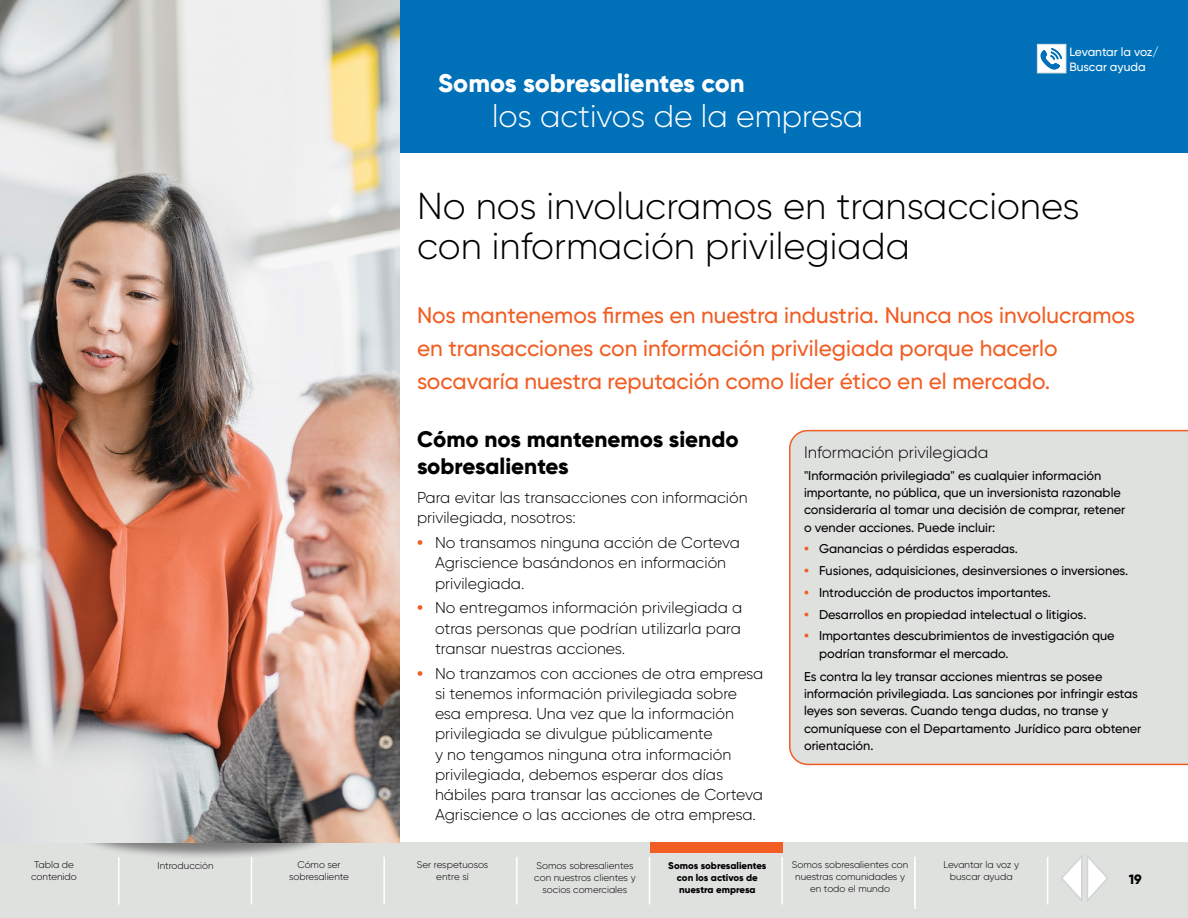
<style>
.page{position:relative;width:1188px;height:918px;background:#fff}
.page>*{position:absolute;margin:0;border:0;box-sizing:border-box;transform-origin:0 0}
.ch_ttl{font:300 37.5px/40.5px "Gilroy";color:#000}
.sec_ttl_2{font:300 31.5px "Gilroy";color:#fff}
.sect_ttl_f{font:800 25.5px "Gilroy";color:#fff}
.op_tx_orange{font:500 22.5px/33px "Gilroy";color:#f15d22}
.ha{font:800 22.5px/27px "Gilroy";color:#000}
.sb_title{font:300 16.5px "Gilroy";color:#000}
.orange_bullet{font:300 15.75px/20.2px "Gilroy";color:#000}
.tx{font:300 15.75px/20.2px "Gilroy";color:#000}
.t1{font:800 13.5px "Gilroy";color:#000}
.sidebar_bullet_orang{font:500 12.75px/17.2px "Gilroy";color:#000}
.sidebar_tx_space{font:500 12.75px/17.2px "Gilroy";color:#000}
.sidebar_tx{font:500 12.75px/17.2px "Gilroy";color:#000}
.t2{font:500 12px "Gilroy";letter-spacing:-.02em;color:#fff}
.t3{font:500 12px "Gilroy";color:#fff}
.Nav_bar_reg{font:300 9.75px/12px "Gilroy";color:#000;text-align:center}
.Nav_bar_bold{font:800 9.75px/12px "Gilroy";color:#000;text-align:center}
.Nav_bar_bold-2{font:300 9.75px "Gilroy";color:#000}
.s1{font-weight:800;color:#f15d22}
</style>
<div class="page">
<div style="left:0;top:842px;width:1188px;height:76px;background:#dfe1df"></div>
<hr style="left:118px;top:857px;width:2px;height:47px;background:#fff">
<hr style="left:914px;top:857px;width:2px;height:47px;background:#fff">
<hr style="left:781px;top:857px;width:2px;height:47px;background:#fff">
<hr style="left:649px;top:857px;width:1px;height:47px;background:#fff">
<hr style="left:516px;top:857px;width:2px;height:47px;background:#fff">
<hr style="left:383px;top:857px;width:2px;height:47px;background:#fff">
<hr style="left:251px;top:857px;width:1px;height:47px;background:#fff">
<hr style="left:1047px;top:857px;width:1px;height:47px;background:#fff">
<svg style="left:1061px;top:855px;width:47px;height:46px"></svg>
<div style="left:0;top:0;width:1188px;height:153px;background:#0071b9"></div>
<div style="left:75px;top:802px;width:260px;height:58px;background:#000;opacity:.45"></div>
<img style="left:0;top:0;width:400px;height:843px">
<div style="left:650px;top:842px;width:133px;height:11px;background:#f15d22"></div>
<div style="left:789px;top:430px;width:399px;height:335px;background:#dfe1df"></div>
<hr style="left:914px;top:861px;width:2px;height:48px;background:#fff">
<div style="left:1037px;top:44px;width:29px;height:29px;background:#fff;border:1px solid #dfe1df"></div>
<svg style="left:1041px;top:48px;width:21px;height:21px"></svg>
<p class="sect_ttl_f" style="left:438px;top:67px;width:308px">Somos sobresalientes con</p>
<p class="sec_ttl_2" style="left:492px;top:97px;width:373px">los activos de la empresa</p>
<p class="t2" style="left:1069px;top:44px;width:91px">Levantar la voz/</p>
<p class="t3" style="left:1069px;top:59px;width:78px">Buscar ayuda</p>
<p class="ch_ttl" style="left:417px;top:185px;width:664px">No nos involucramos en transacciones con información privilegiada</p>
<p class="op_tx_orange" style="left:417px;top:298px;width:720px">Nos mantenemos firmes en nuestra industria. Nunca nos involucramos en transacciones con información privilegiada porque hacerlo socavaría nuestra reputación como líder ético en el mercado.</p>
<p class="ha" style="left:417px;top:426px;width:323px">Cómo nos mantenemos siendo sobresalientes</p>
<p class="tx" style="left:417px;top:487px;width:332px">Para evitar las transacciones con información privilegiada, nosotros:</p>
<p class="orange_bullet" style="left:435px;top:532px;width:307px;text-indent:-18px"><span class="s1">•</span> No transamos ninguna acción de Corteva<br>Agriscience basándonos en información privilegiada.</p>
<p class="orange_bullet" style="left:435px;top:598px;width:309px;text-align:justify;text-indent:-18px"><span class="s1">•</span> No entregamos información privilegiada a otras personas que podrían utilizarla para transar nuestras acciones.</p>
<p class="orange_bullet" style="left:435px;top:663px;width:330px;text-indent:-18px"><span class="s1">•</span> No tranzamos con acciones de otra empresa si tenemos información privilegiada sobre esa empresa. Una vez que la información privilegiada se divulgue públicamente<br>y no tengamos ninguna otra información privilegiada, debemos esperar dos días hábiles para transar las acciones de Corteva Agriscience o las acciones de otra empresa.</p>
<p class="sb_title" style="left:804px;top:442px;width:186px">Información privilegiada</p>
<p class="sidebar_tx" style="left:804px;top:467px;width:323px">"Información privilegiada" es cualquier información importante, no pública, que un inversionista razonable consideraría al tomar una decisión de comprar, retener o vender acciones. Puede incluir:</p>
<p class="sidebar_bullet_orang" style="left:804px;top:540px;width:216px"><span class="s1">•</span> Ganancias o pérdidas esperadas.</p>
<p class="sidebar_bullet_orang" style="left:804px;top:562px;width:326px"><span class="s1">•</span> Fusiones, adquisiciones, desinversiones o inversiones.</p>
<p class="sidebar_bullet_orang" style="left:804px;top:584px;width:248px"><span class="s1">•</span> Introducción de productos importantes.</p>
<p class="sidebar_bullet_orang" style="left:804px;top:605px;width:284px"><span class="s1">•</span> Desarrollos en propiedad intelectual o litigios.</p>
<p class="sidebar_bullet_orang" style="left:819px;top:627px;width:297px;text-indent:-15px"><span class="s1">•</span> Importantes descubrimientos de investigación que podrían transformar el mercado.</p>
<p class="sidebar_tx_space" style="left:804px;top:668px;width:339px">Es contra la ley transar acciones mientras se posee información privilegiada. Las sanciones por infringir estas leyes son severas. Cuando tenga dudas, no transe y comuníquese con el Departamento Jurídico para obtener orientación.</p>
<p class="Nav_bar_reg" style="left:31px;top:859px;width:47px">Tabla de contenido</p>
<p class="Nav_bar_reg" style="left:289px;top:859px;width:61px">Cómo ser sobresaliente</p>
<p class="Nav_bar_reg" style="left:943px;top:859px;width:77px">Levantar la voz y buscar ayuda</p>
<p class="Nav_bar_reg" style="left:417px;top:859px;width:73px">Ser respetuosos entre sí</p>
<p class="Nav_bar_reg" style="left:534px;top:859px;width:103px">Somos sobresalientes con nuestros clientes y socios comerciales</p>
<p class="Nav_bar_bold" style="left:668px;top:859px;width:100px">Somos sobresalientes con los activos de nuestra empresa</p>
<p class="Nav_bar_reg" style="left:792px;top:859px;width:118px">Somos sobresalientes con nuestras comunidades y en todo el mundo</p>
<p class="Nav_bar_bold-2" style="left:157px;top:859px;width:58px">Introducción</p>
<p class="t1" style="left:1129px;top:871px;width:15px">19</p>
</div>
